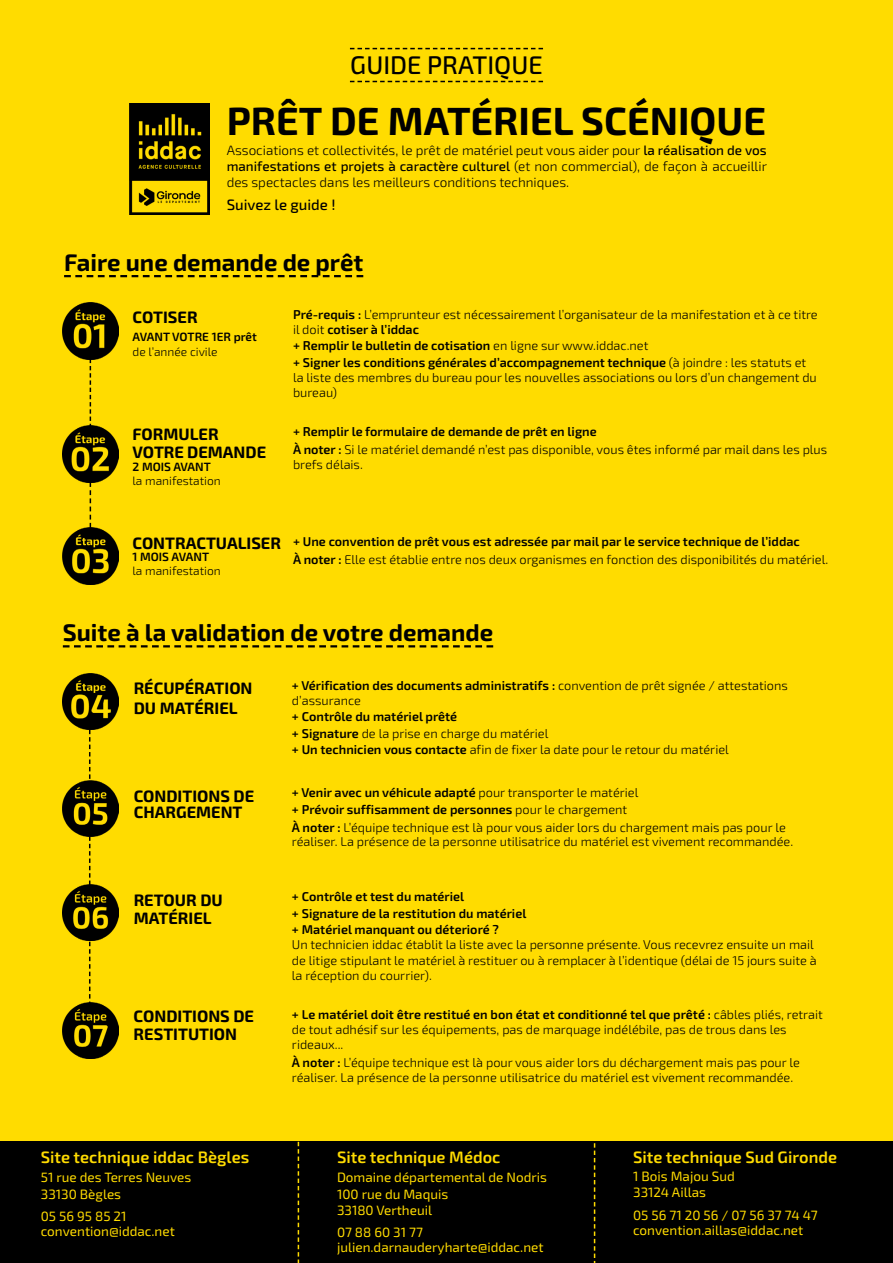
<style>
.page{position:relative;width:893px;height:1263px;background:#ffdc00}
.page>*{position:absolute;margin:0;border:0;box-sizing:border-box;transform-origin:0 0}
.t1{font:700 39.3px "Exo 2";color:#000}
.t2{font:500 25.5px "Exo 2";color:#000}
.t3{font:700 24px "Exo 2";color:#000}
.t4{font:700 16.5px/18px "Exo 2";color:#000}
.t5{font:600 16.5px "Exo 2";color:#ffdc00}
.t6{font:500 15px "Exo 2";color:#000}
.t7{font:13.5px/16.2px "Exo 2";color:#ffdc00}
.t8{font:300 13.5px/16.2px "Exo 2";color:#000;text-align:justify}
.t9{font:300 12.75px/15.3px "Exo 2";color:#000}
.t10{font:600 12.75px/16.5px "Exo 2";color:#000}
.t11{font:300 12px "Exo 2";color:#000}
.t12{font:600 12px "Exo 2";color:#000}
.s1{font-weight:500}
.s2{font-weight:600}
.s3{font-weight:300}
</style>
<div class="page">
<div style="left:0;top:1142px;width:893px;height:121px;background:#000"></div>
<img style="left:62px;top:303px;width:57px;height:56px">
<img style="left:62px;top:426px;width:57px;height:56px">
<img style="left:62px;top:528px;width:57px;height:56px">
<svg style="left:90px;top:359px;width:1px;height:69px"></svg>
<svg style="left:90px;top:482px;width:1px;height:46px"></svg>
<svg style="left:89px;top:730px;width:1px;height:49px"></svg>
<svg style="left:89px;top:836px;width:1px;height:48px"></svg>
<svg style="left:594px;top:1143px;width:1px;height:120px"></svg>
<svg style="left:298px;top:1142px;width:1px;height:121px"></svg>
<svg style="left:89px;top:942px;width:1px;height:60px"></svg>
<img style="left:130px;top:103px;width:79px;height:111px">
<svg style="left:64px;top:275px;width:299px;height:2px"></svg>
<svg style="left:350px;top:81px;width:193px;height:1px"></svg>
<svg style="left:350px;top:48px;width:193px;height:1px"></svg>
<svg style="left:63px;top:645px;width:430px;height:2px"></svg>
<img style="left:62px;top:673px;width:57px;height:57px">
<img style="left:62px;top:780px;width:57px;height:56px">
<img style="left:62px;top:884px;width:57px;height:57px">
<img style="left:62px;top:1002px;width:57px;height:57px">
<h2 class="t2" style="left:350px;top:50px;width:194px">GUIDE PRATIQUE</h2>
<h1 class="t1" style="left:227px;top:98px;width:541px">PRÊT DE MATÉRIEL SCÉNIQUE</h1>
<p class="t8" style="left:227px;top:142px;width:542px">Associations et collectivités, le prêt de matériel peut vous aider pour <span class="s1">la réalisation de vos manifestations et projets à caractère culturel</span> (et non commercial), de façon à accueillir des spectacles dans les meilleurs conditions techniques.</p>
<p class="t6" style="left:227px;top:196px;width:110px">Suivez le guide !</p>
<h3 class="t3" style="left:64px;top:248px;width:301px">Faire une demande de prêt</h3>
<p class="t4" style="left:133px;top:308px;width:67px">COTISER</p>
<p class="t9" style="left:293px;top:307px;width:526px"><span class="s2">Pré-requis :</span> L’emprunteur est nécessairement l’organisateur de la manifestation et à ce titre il doit <span class="s2">cotiser à l’iddac</span></p>
<p class="t10" style="left:293px;top:338px;width:515px">+ Remplir le bulletin de cotisation <span class="s3">en ligne sur www.iddac.net<br></span>+ Signer les conditions générales d’accompagnement technique <span class="s3">(à joindre : les statuts et</span></p>
<p class="t9" style="left:293px;top:370px;width:525px">la liste des membres du bureau pour les nouvelles associations ou lors d’un changement du bureau)</p>
<p class="t9" style="left:293px;top:422px;width:536px;line-height:18px"><span class="s2">+ Remplir le formulaire de demande de prêt en ligne<br>À noter :</span> Si le matériel demandé n’est pas disponible, vous êtes informé par mail dans les plus</p>
<p class="t9" style="left:293px;top:457px;width:71px">brefs délais.</p>
<p class="t12" style="left:133px;top:330px;width:126px">AVANT VOTRE 1ER prêt</p>
<p class="t11" style="left:133px;top:344px;width:87px">de l’année civile</p>
<p class="t4" style="left:133px;top:425px;width:135px">FORMULER<br>VOTRE DEMANDE</p>
<p class="t12" style="left:133px;top:460px;width:80px">2 MOIS AVANT</p>
<p class="t11" style="left:133px;top:474px;width:90px">la manifestation</p>
<p class="t4" style="left:133px;top:535px;width:150px">CONTRACTUALISER</p>
<p class="t12" style="left:133px;top:550px;width:78px">1 MOIS AVANT</p>
<p class="t11" style="left:133px;top:564px;width:90px">la manifestation</p>
<p class="t10" style="left:293px;top:532px;width:537px;line-height:18px">+ Une convention de prêt vous est adressée par mail par le service technique de l’iddac<br>À noter : <span class="s3">Elle est établie entre nos deux organismes en fonction des disponibilités du matériel.</span></p>
<h3 class="t3" style="left:63px;top:618px;width:432px">Suite à la validation de votre demande</h3>
<p class="t4" style="left:134px;top:679px;width:120px;line-height:19.8px">RÉCUPÉRATION<br>DU MATÉRIEL</p>
<p class="t9" style="left:292px;top:679px;width:497px;line-height:14.4px"><span class="s2">+ Vérification des documents administratifs :</span> convention de prêt signée / attestations d’assurance</p>
<p class="t9" style="left:292px;top:709px;width:438px;line-height:16.5px"><span class="s2">+ Contrôle du matériel prêté<br>+ Signature</span> de la prise en charge du matériel<br><span class="s2">+ Un technicien vous contacte</span> afin de fixer la date pour le retour du matériel</p>
<p class="t10" style="left:292px;top:785px;width:348px">+ Venir avec un véhicule adapté <span class="s3">pour transporter le matériel </span>+ Prévoir suffisamment de personnes <span class="s3">pour le chargement</span></p>
<p class="t9" style="left:292px;top:820px;width:503px;line-height:14.4px"><span class="s2">À noter :</span> L’équipe technique est là pour vous aider lors du chargement mais pas pour le réaliser. La présence de la personne utilisatrice du matériel est vivement recommandée.</p>
<p class="t4" style="left:134px;top:788px;width:122px;line-height:16.5px">CONDITIONS DE<br>CHARGEMENT</p>
<p class="t4" style="left:134px;top:891px;width:91px">RETOUR DU<br>MATÉRIEL</p>
<p class="t4" style="left:134px;top:1008px;width:122px">CONDITIONS DE<br>RESTITUTION</p>
<p class="t5" style="left:41px;top:1147px;width:210px">Site technique iddac Bègles</p>
<p class="t7" style="left:41px;top:1170px;width:152px">51 rue des Terres Neuves<br>33130 Bègles</p>
<p class="t7" style="left:41px;top:1209px;width:136px;line-height:15px">05 56 95 85 21 convention@iddac.net</p>
<p class="t10" style="left:292px;top:889px;width:236px">+ Contrôle et test du matériel<br>+ Signature de la restitution du matériel + Matériel manquant ou déterioré ?</p>
<p class="t9" style="left:292px;top:937px;width:526px">Un technicien iddac établit la liste avec la personne présente. Vous recevrez ensuite un mail de litige stipulant le matériel à restituer ou à remplacer à l’identique (délai de 15 jours suite à la réception du courrier).</p>
<p class="t9" style="left:292px;top:1007px;width:532px"><span class="s2">+ Le matériel doit être restitué en bon état et conditionné tel que prêté :</span> câbles pliés, retrait de tout adhésif sur les équipements, pas de marquage indélébile, pas de trous dans les rideaux...</p>
<p class="t9" style="left:292px;top:1056px;width:509px;line-height:14.4px"><span class="s2">À noter :</span> L’équipe technique est là pour vous aider lors du déchargement mais pas pour le réaliser. La présence de la personne utilisatrice du matériel est vivement recommandée.</p>
<p class="t5" style="left:337px;top:1147px;width:165px">Site technique Médoc</p>
<p class="t7" style="left:337px;top:1170px;width:212px">Domaine départemental de Nodris<br>100 rue du Maquis<br>33180 Vertheuil</p>
<p class="t7" style="left:337px;top:1225px;width:208px;line-height:15px">07 88 60 31 77 julien.darnauderyharte@iddac.net</p>
<p class="t5" style="left:633px;top:1147px;width:205px">Site technique Sud Gironde</p>
<p class="t7" style="left:633px;top:1168px;width:103px">1 Bois Majou Sud<br>33124 Aillas</p>
<p class="t7" style="left:633px;top:1208px;width:186px;line-height:15px">05 56 71 20 56 / 07 56 37 74 47 convention.aillas@iddac.net</p>
</div>
